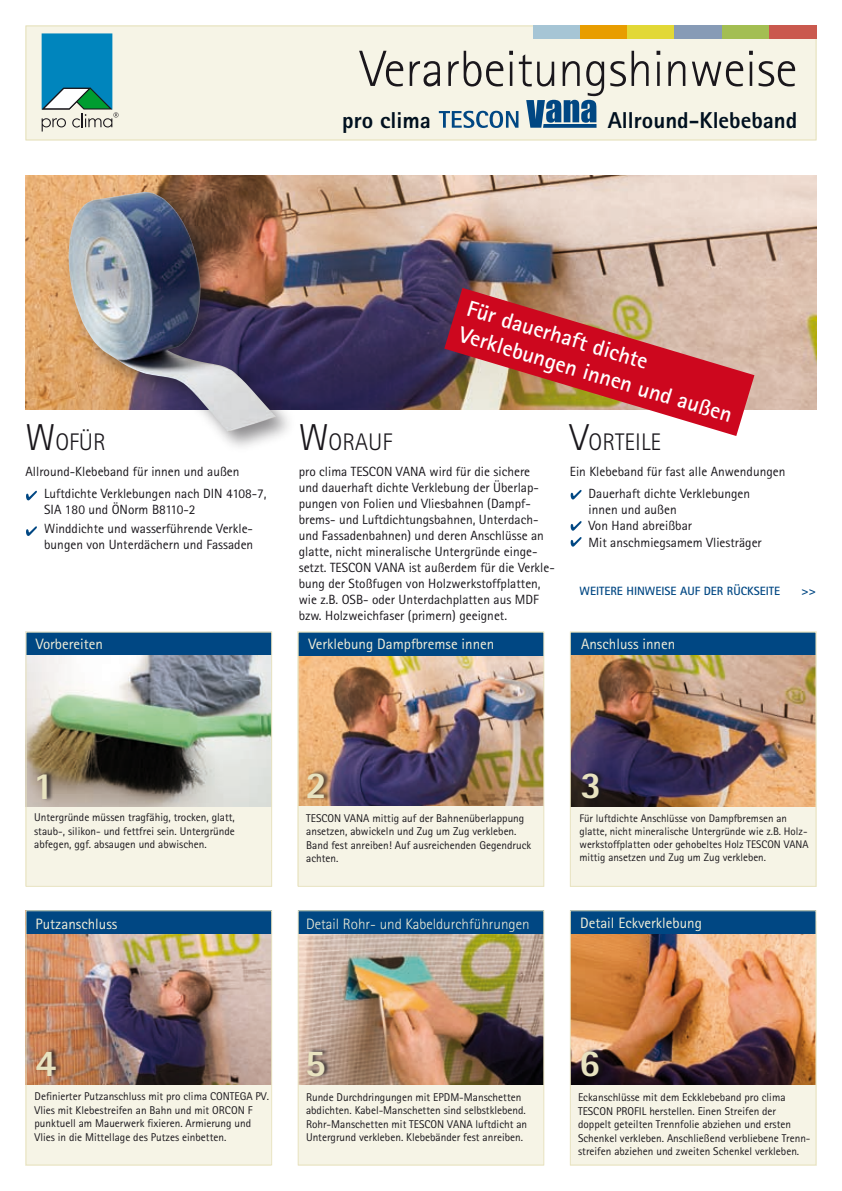
<style>
.page{position:relative;width:842px;height:1191px;background:#fff}
.page>*{position:absolute;margin:0;border:0;box-sizing:border-box;transform-origin:0 0}
.t1{font:300 51px "Agfa Rotis Sans Serif";color:#1a171c}
.t2{font:800 37.95px "Agfa Rotis Sans Serif";color:#e8e3c0}
.t3{font:300 24px "Agfa Rotis Sans Serif";color:#1a171c}
.t4{font:800 22.95px "Agfa Rotis Sans Serif";color:#00101f}
.t5{font:700 22.5px/26.8px "Agfa Rotis Sans Serif";color:#fff}
.t6{font:15px "Agfa Rotis Sans Serif";color:#f2efd9}
.t7{font:300 15px "Agfa Rotis Sans Serif";color:#f2efd9}
.t8{font:13.35px/16px "Agfa Rotis Sans Serif";color:#1a171c}
.t9{font:700 12px "Agfa Rotis Sans Serif";color:#004783}
.t10{font:11.25px/13.5px "Agfa Rotis Sans Serif";color:#1a171c}
.t11{font:10.95px/13.2px "Agfa Rotis Sans Serif";color:#1a171c}
.s1{font-size:37.5px}
</style>
<div class="page">
<div style="left:298px;top:631px;width:246px;height:255px;background:#f6f4e6"></div>
<div style="left:26px;top:631px;width:246px;height:255px;background:#f6f4e6"></div>
<div style="left:570px;top:631px;width:246px;height:256px;background:#f6f4e6"></div>
<div style="left:298px;top:910px;width:246px;height:255px;background:#f6f4e6"></div>
<div style="left:570px;top:920px;width:246px;height:245px;background:#f6f4e6"></div>
<div style="left:26px;top:920px;width:245px;height:245px;background:#f6f4e6"></div>
<div style="left:26px;top:26px;width:790px;height:114px;background:#f6f4e6"></div>
<div style="left:26px;top:26px;width:790px;height:114px;border:1px solid #e8e3c0"></div>
<svg style="left:42px;top:33px;width:77px;height:98px"></svg>
<svg style="left:571px;top:490px;width:11px;height:9px"></svg>
<svg style="left:571px;top:521px;width:11px;height:9px"></svg>
<svg style="left:571px;top:537px;width:11px;height:9px"></svg>
<svg style="left:26px;top:491px;width:11px;height:9px"></svg>
<svg style="left:26px;top:526px;width:11px;height:10px"></svg>
<img style="left:26px;top:176px;width:790px;height:233px">
<img style="left:300px;top:655px;width:242px;height:151px">
<img style="left:300px;top:933px;width:242px;height:151px">
<img style="left:572px;top:655px;width:242px;height:151px">
<img style="left:28px;top:655px;width:242px;height:151px">
<img style="left:28px;top:933px;width:242px;height:151px">
<img style="left:572px;top:933px;width:242px;height:151px">
<svg style="left:439px;top:100px;width:157px;height:28px"></svg>
<div style="left:60px;top:184px;width:238px;height:272px;background:#1a171c;opacity:.5"></div>
<img style="left:68px;top:192px;width:208px;height:240px">
<div style="left:298px;top:632px;width:246px;height:23px;background:#004783"></div>
<div style="left:26px;top:910px;width:246px;height:23px;background:#004783"></div>
<div style="left:570px;top:632px;width:246px;height:23px;background:#004783"></div>
<div style="left:582px;top:768px;width:24px;height:33px;background:#1a171c;opacity:.75"></div>
<div style="left:307px;top:1046px;width:25px;height:33px;background:#1a171c;opacity:.75"></div>
<div style="left:35px;top:1046px;width:28px;height:33px;background:#1a171c;opacity:.75"></div>
<div style="left:37px;top:769px;width:17px;height:33px;background:#1a171c;opacity:.75"></div>
<div style="left:307px;top:768px;width:24px;height:33px;background:#1a171c;opacity:.75"></div>
<div style="left:581px;top:1046px;width:25px;height:33px;background:#1a171c;opacity:.75"></div>
<div style="left:570px;top:910px;width:246px;height:23px;background:#004783"></div>
<div style="left:298px;top:910px;width:246px;height:23px;background:#004783"></div>
<div style="left:26px;top:632px;width:246px;height:23px;background:#004783"></div>
<div style="left:26px;top:631px;width:246px;height:256px;border:1px solid #e8e3c0"></div>
<div style="left:298px;top:631px;width:246px;height:256px;border:1px solid #e8e3c0"></div>
<div style="left:570px;top:631px;width:246px;height:256px;border:1px solid #e8e3c0"></div>
<div style="left:570px;top:910px;width:246px;height:255px;border:1px solid #e8e3c0"></div>
<div style="left:298px;top:910px;width:246px;height:255px;border:1px solid #e8e3c0"></div>
<div style="left:26px;top:910px;width:246px;height:255px;border:1px solid #e8e3c0"></div>
<div style="left:533px;top:26px;width:47px;height:13px;background:#a6c5d5"></div>
<div style="left:580px;top:26px;width:47px;height:13px;background:#e89d00"></div>
<div style="left:627px;top:26px;width:48px;height:13px;background:#e2d836"></div>
<div style="left:675px;top:26px;width:47px;height:13px;background:#879bb6"></div>
<div style="left:722px;top:26px;width:47px;height:13px;background:#a3be52"></div>
<div style="left:769px;top:26px;width:47px;height:13px;background:#ca594e"></div>
<svg style="left:444px;top:288px;width:310px;height:148px;background:#cd6f6c"></svg>
<h1 class="t1" style="left:360px;top:39px;width:439px">Verarbeitungshinweise</h1>
<h3 class="t4" style="left:342px;top:106px;width:90px">pro clima</h3>
<h3 class="t4" style="left:608px;top:106px;width:191px">Allround-Klebeband</h3>
<h3 class="t3" style="left:26px;top:428px;width:82px"><span class="s1">W</span>OFÜR</h3>
<p class="t8" style="left:44px;top:460px;width:224px;line-height:22px;text-indent:-19px">Allround-Klebeband für innen und außen<br>Luftdichte Verklebungen nach DIN 4108-7,</p>
<p class="t8" style="left:44px;top:499px;width:210px;line-height:19.5px">SIA 180 und ÖNorm B8110-2<br>Winddichte und wasserführende Verkle-</p>
<p class="t8" style="left:44px;top:536px;width:211px">bungen von Unterdächern und Fassaden</p>
<h3 class="t6" style="left:36px;top:635px;width:69px">Vorbereiten</h3>
<h3 class="t5" style="left:472px;top:294px;width:285px;rotate:17deg">Für dauerhaft dichte<br>Verklebungen innen und außen</h3>
<h3 class="t3" style="left:299px;top:428px;width:95px"><span class="s1">W</span>ORAUF</h3>
<p class="t8" style="left:299px;top:463px;width:258px">pro clima TESCON VANA wird für die sichere<br>und dauerhaft dichte Verklebung der Überlap&shy;pungen von Folien und Vliesbahnen (Dampf&shy;brems- und Luftdichtungsbahnen, Unterdach&shy;und Fassadenbahnen) und deren Anschlüsse an glatte, nicht mineralische Untergründe einge&shy;setzt. TESCON VANA ist außerdem für die Verkle&shy;bung der Stoßfugen von Holzwerkstoffplatten, wie z.B. OSB- oder Unterdachplatten aus MDF bzw. Holzweichfaser (primern) geeignet.</p>
<h3 class="t3" style="left:570px;top:428px;width:93px"><span class="s1">V</span>ORTEILE</h3>
<p class="t8" style="left:588px;top:460px;width:198px;line-height:22px;text-indent:-19px">Ein Klebeband für fast alle Anwendungen<br>Dauerhaft dichte Verklebungen</p>
<p class="t8" style="left:588px;top:501px;width:175px;line-height:16.5px">innen und außen<br>Von Hand abreißbar<br>Mit anschmiegsamem Vliesträger</p>
<p class="t9" style="left:580px;top:583px;width:202px">WEITERE HINWEISE AUF DER RÜCKSEITE</p>
<p class="t9" style="left:801px;top:583px;width:16px">&gt;&gt;</p>
<h3 class="t6" style="left:308px;top:635px;width:187px">Verklebung Dampfbremse innen</h3>
<h3 class="t6" style="left:581px;top:635px;width:96px">Anschluss innen</h3>
<h2 class="t2" style="left:33px;top:762px;width:23px">1</h2>
<h2 class="t2" style="left:306px;top:761px;width:23px">2</h2>
<h2 class="t2" style="left:580px;top:761px;width:23px">3</h2>
<p class="t10" style="left:34px;top:810px;width:202px;text-align:justify">Untergründe müssen tragfähig, trocken, glatt, staub-, silikon- und fettfrei sein. Untergründe abfegen, ggf. absaugen und abwischen.</p>
<p class="t10" style="left:306px;top:811px;width:227px">TESCON VANA mittig auf der Bahnenüberlappung ansetzen, abwickeln und Zug um Zug verkleben.<br>Band fest anreiben! Auf ausreichenden Gegendruck achten.</p>
<p class="t11" style="left:579px;top:811px;width:231px">Für luftdichte Anschlüsse von Dampfbremsen an glatte, nicht mineralische Untergründe wie z.B. Holz&shy;werkstoffplatten oder gehobeltes Holz TESCON VANA mittig ansetzen und Zug um Zug verkleben.</p>
<h3 class="t6" style="left:36px;top:914px;width:83px">Putzanschluss</h3>
<h3 class="t7" style="left:306px;top:915px;width:225px">Detail Rohr- und Kabeldurchführungen</h3>
<h3 class="t6" style="left:580px;top:914px;width:123px">Detail Eckverklebung</h3>
<h2 class="t2" style="left:35px;top:1038px;width:23px">4</h2>
<h2 class="t2" style="left:305px;top:1038px;width:23px">5</h2>
<h2 class="t2" style="left:579px;top:1038px;width:23px">6</h2>
<p class="t10" style="left:35px;top:1089px;width:236px">Definierter Putzanschluss mit pro clima CONTEGA PV.<br>Vlies mit Klebestreifen an Bahn und mit ORCON F punktuell am Mauerwerk fixieren. Armierung und Vlies in die Mittellage des Putzes einbetten.</p>
<p class="t10" style="left:578px;top:1090px;width:234px">Eckanschlüsse mit dem Eckklebeband pro clima TESCON PROFIL herstellen. Einen Streifen der doppelt geteilten Trennfolie abziehen und ersten Schenkel verkleben. Anschließend verbliebene Trenn&shy;streifen abziehen und zweiten Schenkel verkleben.</p>
<p class="t10" style="left:306px;top:1090px;width:223px">Runde Durchdringungen mit EPDM-Manschetten abdichten. Kabel-Manschetten sind selbstklebend.<br>Rohr-Manschetten mit TESCON VANA luftdicht an Untergrund verkleben. Klebebänder fest anreiben.</p>
</div>
